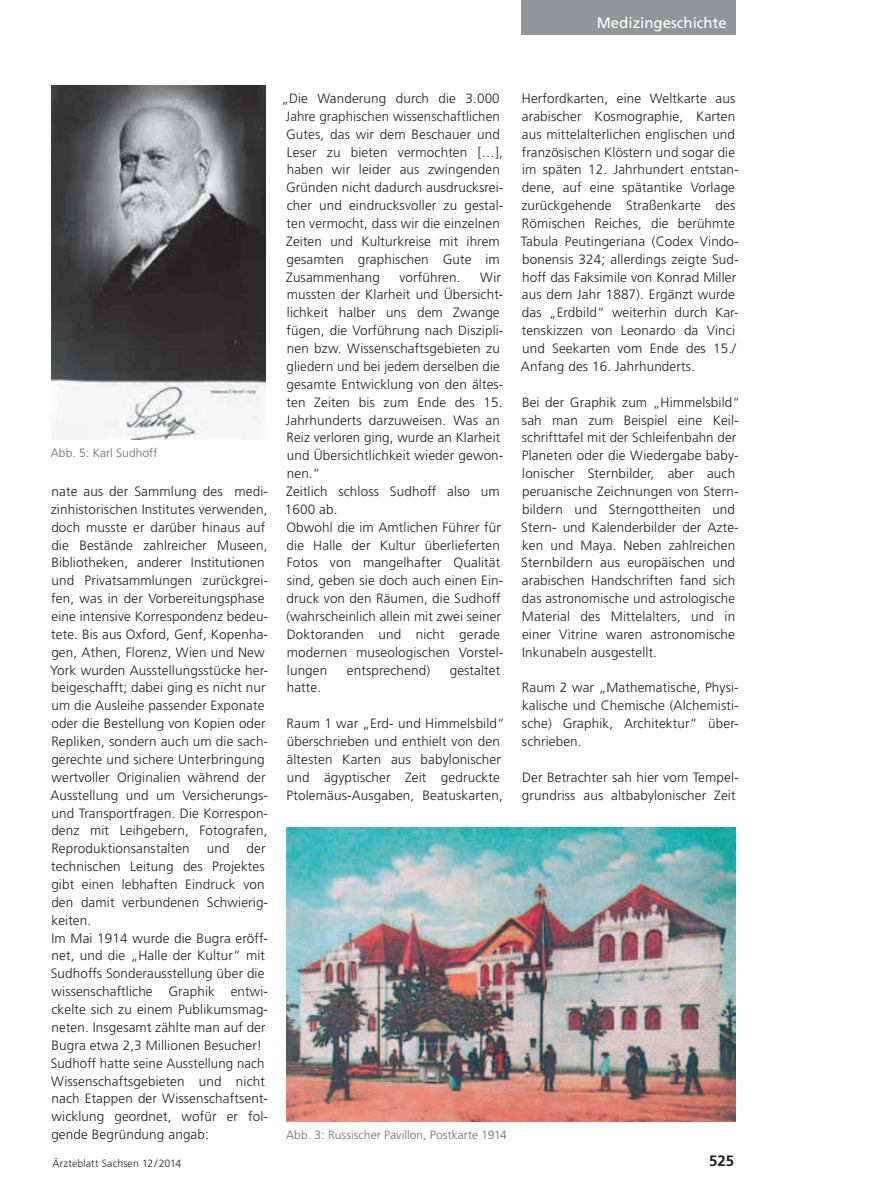
<style>
.page{position:relative;width:893px;height:1191px;background:#fff}
.page>*{position:absolute;margin:0;border:0;box-sizing:border-box;transform-origin:0 0}
.t1{font:15px "Frutiger";color:#fff}
.t2{font:700 15px "Frutiger";color:#231f20}
.Text_allgemein{font:300 13.5px/17.9px "Frutiger";letter-spacing:.01em;color:#231f20}
.Bildunterschrift{font:300 12px "Frutiger";letter-spacing:.005em;color:#6c6d70}
.t3{font:300 10.5px "Frutiger";letter-spacing:.01em;color:#231f20}
</style>
<div class="page">
<div style="left:522px;top:0;width:214px;height:34px;background:#939598"></div>
<img style="left:286px;top:827px;width:450px;height:294px">
<img style="left:51px;top:85px;width:214px;height:354px">
<p class="t1" style="left:597px;top:14px;width:132px">Medizingeschichte</p>
<p class="Bildunterschrift" style="left:51px;top:446px;width:108px">Abb. 5: Karl Sudhoff</p>
<p class="Text_allgemein" style="left:50px;top:482px;width:219px">nate aus der Sammlung des medi&shy;zinhistorischen Institutes verwenden, doch musste er darüber hinaus auf die Bestände zahlreicher Museen, Bibliotheken, anderer Institutionen und Privatsammlungen zurückgrei&shy;fen, was in der Vorbereitungsphase eine intensive Korrespondenz bedeu&shy;tete. Bis aus Oxford, Genf, Kopenha&shy;gen, Athen, Florenz, Wien und New York wurden Ausstellungsstücke her&shy;beigeschafft; dabei ging es nicht nur um die Ausleihe passender Exponate oder die Bestellung von Kopien oder Repliken, sondern auch um die sach&shy;gerechte und sichere Unterbringung wertvoller Originalien während der Ausstellung und um Versicherungs&shy;und Transportfragen. Die Korrespon&shy;denz mit Leihgebern, Fotografen, Reproduktionsanstalten</p>
<p class="Text_allgemein" style="left:51px;top:839px;width:218px;text-indent:195px">der technischen Leitung des Projektes gibt einen lebhaften Eindruck von den damit verbundenen Schwierig&shy;keiten.</p>
<p class="Text_allgemein" style="left:51px;top:929px;width:219px">Im Mai 1914 wurde die Bugra eröff&shy;net, und die „Halle der Kultur“ mit Sudhoffs Sonderausstellung über die wissenschaftliche Graphik entwi&shy;ckelte sich zu einem Publikumsmag&shy;neten. Insgesamt zählte man auf der Bugra etwa 2,3 Millionen Besucher!</p>
<p class="Text_allgemein" style="left:51px;top:1054px;width:219px">Sudhoff hatte seine Ausstellung nach Wissenschaftsgebieten und nicht nach Etappen der Wissenschaftsent&shy;wicklung geordnet, wofür er fol&shy;gende Begründung angab:</p>
<p class="Text_allgemein" style="left:207px;top:839px;width:24px">und</p>
<p class="Text_allgemein" style="left:286px;top:89px;width:219px;text-indent:-4px">„Die Wanderung durch die 3.000<br>Jahre graphischen wissenschaftlichen<br>Gutes, das wir dem Beschauer und<br>Leser zu bieten vermochten […], haben wir leider aus zwingenden<br>Gründen nicht dadurch ausdrucksrei&shy;cher und eindrucksvoller zu gestal&shy;ten vermocht, dass wir die einzelnen<br>Zeiten und Kulturkreise mit ihrem gesamten graphischen Gute im<br>Zusammenhang</p>
<p class="Text_allgemein" style="left:399px;top:268px;width:62px">vorführen.</p>
<p class="Text_allgemein" style="left:286px;top:268px;width:219px;text-indent:194px">Wir mussten der Klarheit und Übersicht&shy;lichkeit halber uns dem Zwange fügen, die Vorführung nach Diszipli&shy;nen bzw. Wissenschaftsgebieten zu gliedern und bei jedem derselben die gesamte Entwicklung von den ältes&shy;ten Zeiten bis zum Ende des 15.<br>Jahrhunderts darzuweisen. Was an<br>Reiz verloren ging, wurde an Klarheit und Übersichtlichkeit wieder gewon&shy;nen.“</p>
<p class="Text_allgemein" style="left:285px;top:482px;width:217px">Zeitlich schloss Sudhoff also um<br>1600 ab.</p>
<p class="Text_allgemein" style="left:286px;top:518px;width:219px">Obwohl die im Amtlichen Führer für die Halle der Kultur überlieferten<br>Fotos von mangelhafter Qualität sind, geben sie doch auch einen Ein&shy;druck von den Räumen, die Sudhoff (wahrscheinlich allein mit zwei seiner<br>Doktoranden und nicht gerade modernen museologischen Vorstel&shy;lungen</p>
<p class="Text_allgemein" style="left:347px;top:661px;width:85px">entsprechend)</p>
<p class="Text_allgemein" style="left:450px;top:661px;width:52px">gestaltet</p>
<p class="Text_allgemein" style="left:287px;top:679px;width:36px">hatte.</p>
<p class="Text_allgemein" style="left:287px;top:714px;width:220px">Raum 1 war „Erd- und Himmelsbild“ überschrieben und enthielt von den ältesten Karten aus babylonischer und ägyptischer Zeit gedruckte Ptolemäus-Ausgaben, Beatuskarten,</p>
<p class="Text_allgemein" style="left:521px;top:89px;width:219px">Herfordkarten, eine Weltkarte aus arabischer Kosmographie, Karten aus mittelalterlichen englischen und französischen Klöstern und sogar die im späten 12. Jahrhundert entstan&shy;dene, auf eine spätantike Vorlage zurückgehende Straßenkarte des Römischen Reiches, die berühmte Tabula Peutingeriana (Codex Vindo&shy;bonensis 324; allerdings zeigte Sud&shy;hoff das Faksimile von Konrad Miller aus dem Jahr 1887). Ergänzt wurde das „Erdbild“ weiterhin durch Kar&shy;tenskizzen von Leonardo da Vinci und Seekarten vom Ende des 15./ Anfang des 16. Jahrhunderts.</p>
<p class="Text_allgemein" style="left:521px;top:393px;width:220px">Bei der Graphik zum „Himmelsbild“ sah man zum Beispiel eine Keil&shy;schrifttafel mit der Schleifenbahn der Planeten oder die Wiedergabe baby&shy;lonischer Sternbilder, aber auch peruanische Zeichnungen von Stern&shy;bildern und Sterngottheiten und Stern- und Kalenderbilder der Azte&shy;ken und Maya. Neben zahlreichen Sternbildern aus europäischen und arabischen Handschriften fand sich das astronomische und astrologische Material des Mittelalters, und in einer Vitrine waren astronomische Inkunabeln ausgestellt.</p>
<p class="Text_allgemein" style="left:522px;top:679px;width:218px;text-align:justify">Raum 2 war „Mathematische, Physi&shy;kalische und Chemische (Alchemisti&shy;sche) Graphik, Architektur“ über&shy;schrieben.</p>
<p class="Text_allgemein" style="left:522px;top:768px;width:218px">Der Betrachter sah hier vom Tempel&shy;grundriss aus altbabylonischer Zeit</p>
<p class="Bildunterschrift" style="left:286px;top:1128px;width:222px">Abb. 3: Russischer Pavillon, Postkarte 1914</p>
<p class="t3" style="left:53px;top:1157px;width:130px">Ärzteblatt Sachsen 12/2014</p>
<p class="t2" style="left:709px;top:1151px;width:27px">525</p>
</div>
